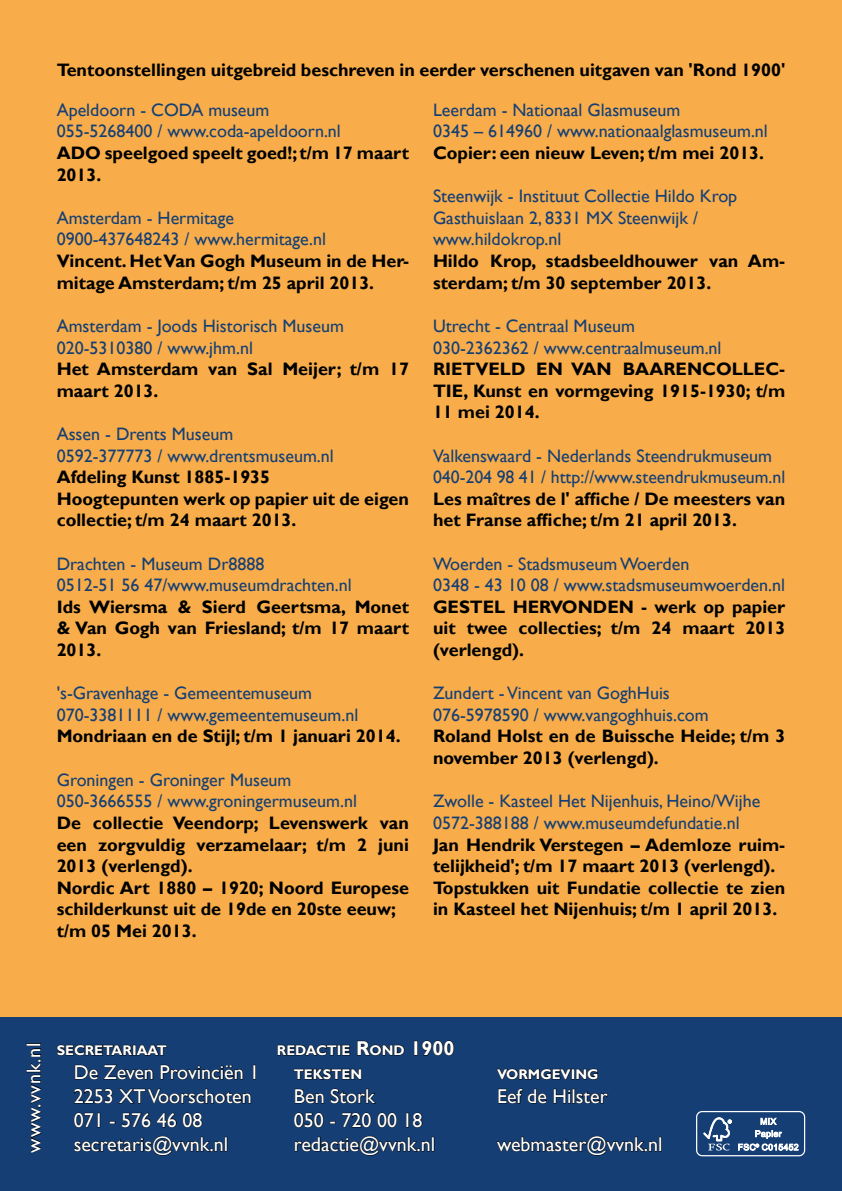
<style>
.page{position:relative;width:842px;height:1191px;background:#fff}
.page>*{position:absolute;margin:0;border:0;box-sizing:border-box;transform-origin:0 0}
.t1{font:20px/24px "Gill Sans";color:#fff}
.t2{font:20px "Gill Sans";letter-spacing:.04em;color:#fff}
.t3{font:700 18px/21.6px "Gill Sans";color:#000}
.t4{font:18px/21.6px "Gill Sans";color:#153f74}
.t5{font:700 14px/24px "Gill Sans";color:#fff}
.s1{font-size:20px}
</style>
<div class="page">
<div style="left:0;top:1017px;width:842px;height:174px;background:#153f74"></div>
<svg style="left:56px;top:1044px;width:111px;height:12px"></svg>
<svg style="left:74px;top:1064px;width:80px;height:16px"></svg>
<svg style="left:160px;top:1064px;width:84px;height:16px"></svg>
<svg style="left:253px;top:1065px;width:2px;height:14px"></svg>
<svg style="left:74px;top:1088px;width:178px;height:16px"></svg>
<svg style="left:73px;top:1112px;width:27px;height:16px"></svg>
<svg style="left:121px;top:1112px;width:82px;height:16px"></svg>
<svg style="left:74px;top:1135px;width:153px;height:21px"></svg>
<svg style="left:277px;top:1044px;width:74px;height:12px"></svg>
<svg style="left:357px;top:1040px;width:48px;height:16px"></svg>
<div style="left:414px;top:1041px;width:3px;height:14px;border:1px solid #000"></div>
<svg style="left:422px;top:1040px;width:33px;height:16px"></svg>
<svg style="left:293px;top:1068px;width:69px;height:12px"></svg>
<svg style="left:294px;top:1088px;width:30px;height:16px"></svg>
<svg style="left:330px;top:1088px;width:46px;height:16px"></svg>
<svg style="left:294px;top:1112px;width:30px;height:16px"></svg>
<svg style="left:342px;top:1112px;width:55px;height:16px"></svg>
<svg style="left:407px;top:1112px;width:16px;height:16px"></svg>
<svg style="left:294px;top:1135px;width:140px;height:21px"></svg>
<svg style="left:496px;top:1068px;width:102px;height:12px"></svg>
<svg style="left:498px;top:1088px;width:49px;height:16px"></svg>
<svg style="left:553px;top:1088px;width:56px;height:16px"></svg>
<svg style="left:496px;top:1135px;width:165px;height:21px"></svg>
<svg style="left:26px;top:1043px;width:16px;height:110px"></svg>
<div style="left:696px;top:1111px;width:109px;height:45px;border:1px solid #fff;border-radius:6px"></div>
<svg style="left:703px;top:1117px;width:28px;height:33px"></svg>
<svg style="left:738px;top:1117px;width:60px;height:33px"></svg>
<div style="left:0;top:81px;width:842px;height:936px;background:#f8ad4a"></div>
<div style="left:0;top:0;width:842px;height:81px;background:#f8ad4a"></div>
<p class="t3" style="left:57px;top:59px;width:730px">Tentoonstellingen uitgebreid beschreven in eerder verschenen uitgaven van 'Rond 1900'</p>
<p class="t4" style="left:57px;top:99px;width:286px">Apeldoorn - CODA museum<br>055-5268400 / www.coda-apeldoorn.nl</p>
<p class="t3" style="left:57px;top:143px;width:354px">ADO speelgoed speelt goed!; t/m 17 maart<br>2013.</p>
<p class="t4" style="left:57px;top:207px;width:271px">Amsterdam - Hermitage<br>0900-437648243 / www.hermitage.nl</p>
<p class="t3" style="left:57px;top:251px;width:354px">Vincent. Het Van Gogh Museum in de Her&shy;mitage Amsterdam; t/m 25 april 2013.</p>
<p class="t4" style="left:57px;top:315px;width:289px">Amsterdam - Joods Historisch Museum<br>020-5310380 / www.jhm.nl</p>
<p class="t3" style="left:57px;top:359px;width:354px">Het Amsterdam van Sal Meijer; t/m 17 maart 2013.</p>
<p class="t4" style="left:57px;top:423px;width:279px">Assen - Drents Museum<br>0592-377773 / www.drentsmuseum.nl</p>
<p class="t3" style="left:57px;top:467px;width:354px">Afdeling Kunst 1885-1935<br>Hoogtepunten werk op papier uit de eigen collectie; t/m 24 maart 2013.</p>
<p class="t4" style="left:57px;top:553px;width:297px">Drachten - Museum Dr8888<br>0512-51 56 47/www.museumdrachten.nl</p>
<p class="t3" style="left:57px;top:596px;width:354px;text-align:justify">Ids Wiersma &amp; Sierd Geertsma, Monet &amp; Van Gogh van Friesland; t/m 17 maart 2013.</p>
<p class="t4" style="left:57px;top:682px;width:303px">'s-Gravenhage - Gemeentemuseum<br>070-3381111 / www.gemeentemuseum.nl</p>
<p class="t3" style="left:57px;top:726px;width:345px">Mondriaan en de Stijl; t/m 1 januari 2014.</p>
<p class="t4" style="left:57px;top:769px;width:302px">Groningen - Groninger Museum<br>050-3666555 / www.groningermuseum.nl</p>
<p class="t3" style="left:57px;top:812px;width:354px">De collectie Veendorp; Levenswerk van een zorgvuldig verzamelaar; t/m 2 juni<br>2013 (verlengd).<br>Nordic Art 1880 – 1920; Noord Europese schilderkunst uit de 19de en 20ste eeuw; t/m 05 Mei 2013.</p>
<p class="t4" style="left:433px;top:99px;width:336px">Leerdam - Nationaal Glasmuseum<br>0345 – 614960 / www.nationaalglasmuseum.nl</p>
<p class="t3" style="left:433px;top:143px;width:333px">Copier: een nieuw Leven; t/m mei 2013.</p>
<p class="t4" style="left:433px;top:186px;width:306px">Steenwijk - Instituut Collectie Hildo Krop<br>Gasthuislaan 2, 8331 MX Steenwijk / www.hildokrop.nl</p>
<p class="t3" style="left:433px;top:251px;width:354px">Hildo Krop, stadsbeeldhouwer van Am&shy;sterdam; t/m 30 september 2013.</p>
<p class="t4" style="left:433px;top:315px;width:290px">Utrecht - Centraal Museum<br>030-2362362 / www.centraalmuseum.nl</p>
<p class="t3" style="left:433px;top:359px;width:354px;text-align:justify">RIETVELD EN VAN BAARENCOLLEC-TIE, Kunst en vormgeving 1915-1930; t/m 11 mei 2014.</p>
<p class="t4" style="left:433px;top:445px;width:354px">Valkenswaard - Nederlands Steendrukmuseum<br>040-204 98 41 / http://www.steendrukmuseum.nl</p>
<p class="t3" style="left:433px;top:488px;width:354px">Les maîtres de l' affiche / De meesters van het Franse affiche; t/m 21 april 2013.</p>
<p class="t4" style="left:433px;top:553px;width:354px">Woerden - StadsmuseumWoerden<br>0348 - 43 10 08 / www.stadsmuseumwoerden.nl</p>
<p class="t3" style="left:433px;top:596px;width:354px;text-align:justify">GESTEL HERVONDEN - werk op papier uit twee collecties; t/m 24 maart 2013 (verlengd).</p>
<p class="t4" style="left:433px;top:682px;width:277px">Zundert -Vincent van GoghHuis<br>076-5978590 / www.vangoghhuis.com</p>
<p class="t3" style="left:433px;top:726px;width:354px">Roland Holst en de Buissche Heide; t/m 3 november 2013 (verlengd).</p>
<p class="t4" style="left:433px;top:790px;width:329px">Zwolle - Kasteel Het Nijenhuis, Heino/Wijhe<br>0572-388188 / www.museumdefundatie.nl</p>
<p class="t3" style="left:433px;top:834px;width:354px">Jan Hendrik Verstegen – Ademloze ruim&shy;telijkheid'; t/m 17 maart 2013 (verlengd).<br>Topstukken uit Fundatie collectie te zien in Kasteel het Nijenhuis; t/m 1 april 2013.</p>
<p class="t2" style="left:22px;top:1152px;width:112px;rotate:-90deg">www.vvnk.nl</p>
<p class="t5" style="left:57px;top:1038px;width:112px">SECRETARIAAT</p>
<p class="t1" style="left:74px;top:1060px;width:187px">De Zeven Provinciën 1<br>2253 XTVoorschoten<br>071 - 576 46 08 secretaris@vvnk.nl</p>
<p class="t5" style="left:294px;top:1038px;width:162px;text-indent:-17px">REDACTIE <span class="s1">R</span>OND <span class="s1">1900<br></span>TEKSTEN</p>
<p class="t1" style="left:294px;top:1084px;width:143px">Ben Stork<br>050 - 720 00 18 redactie@vvnk.nl</p>
<p class="t5" style="left:497px;top:1062px;width:103px">VORMGEVING</p>
<p class="t1" style="left:497px;top:1084px;width:112px">Eef de Hilster</p>
<p class="t1" style="left:497px;top:1132px;width:167px">webmaster@vvnk.nl</p>
</div>
